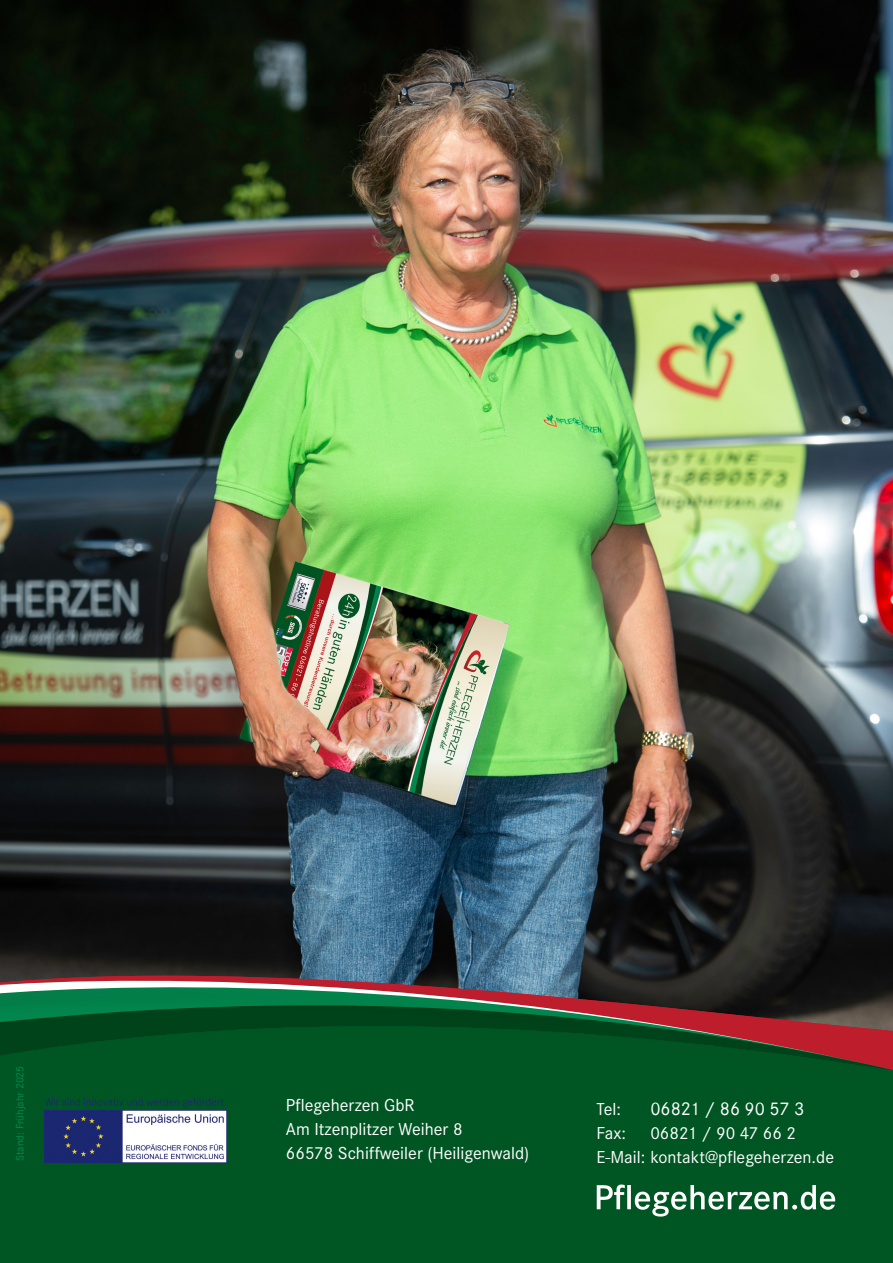
<style>
.page{position:relative;width:893px;height:1263px;background:#fff}
.page>*{position:absolute;margin:0;border:0;box-sizing:border-box;transform-origin:0 0}
.t1{font:18px "Corporate S";color:#fff}
.t2{font:18px "Corporate SBQ";color:#fff}
.t3{font:10.5px "Corporate SBQ";color:#03874e}
</style>
<div class="page">
<img style="left:0;top:0;width:893px;height:946px">
<svg style="left:0;top:946px;width:893px;height:24px;background:#27343b"></svg>
<div style="left:0;top:1073px;width:893px;height:190px;background:#005623"></div>
<svg style="left:0;top:970px;width:893px;height:103px;background:#144823"></svg>
<svg style="left:0;top:970px;width:875px;height:35px;background:#48544d"></svg>
<svg style="left:887px;top:1069px;width:6px;height:4px"></svg>
<img style="left:0;top:1005px;width:887px;height:65px">
<img style="left:44px;top:1110px;width:183px;height:52px">
<svg style="left:45px;top:1098px;width:181px;height:10px;background:#044d30"></svg>
<svg style="left:597px;top:1184px;width:238px;height:32px"></svg>
<p class="t3" style="left:14px;top:1161px;width:97px;rotate:-90deg">Stand: Frühjahr 2025</p>
<p class="t1" style="left:286px;top:1094px;width:130px">Pflegeherzen GbR</p>
<p class="t1" style="left:286px;top:1118px;width:178px">Am Itzenplitzer Weiher 8</p>
<p class="t1" style="left:286px;top:1142px;width:245px">66578 Schiffweiler (Heiligenwald)</p>
<p class="t1" style="left:596px;top:1099px;width:26px">Tel:</p>
<p class="t2" style="left:650px;top:1098px;width:156px">06821 / 86 90 57 3</p>
<p class="t1" style="left:596px;top:1123px;width:31px">Fax:</p>
<p class="t1" style="left:650px;top:1123px;width:147px">06821 / 90 47 66 2</p>
<p class="t1" style="left:596px;top:1147px;width:239px">E-Mail: kontakt@pflegeherzen.de</p>
</div>
